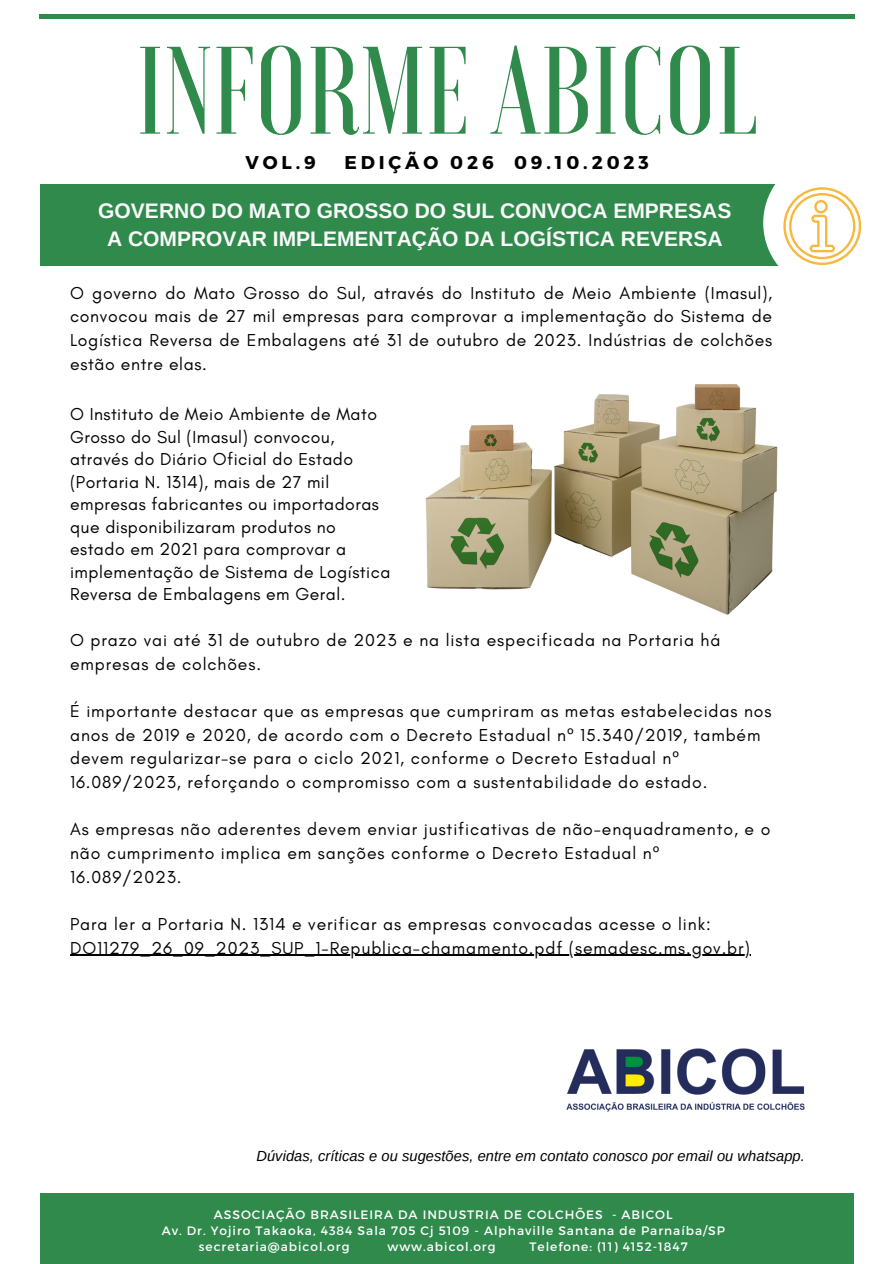
<style>
.page{position:relative;width:894px;height:1264px;background:#fff}
.page>*{position:absolute;margin:0;border:0;box-sizing:border-box;transform-origin:0 0}
.t1{font:500 124.05px "Voga";color:#308a4c}
.t2{font:700 21px/28.2px "Arimo";color:#f9fafa;text-align:center}
.t3{font:700 18.45px "Montserrat";letter-spacing:.21em;color:#000}
.t4{font:17.55px/23.7px "Glacial Indifference";letter-spacing:.05em;color:#000}
.t5{font:17.55px/22.5px "Glacial Indifference";letter-spacing:.025em;color:#000}
.t6{font:italic 14.7px "Arimo";letter-spacing:.005em;color:#000}
.t7{font:12.15px "Montserrat";letter-spacing:.08em;color:#fff}
.s1{font-family:"Noto Sans"}
</style>
<div class="page">
<div style="left:40px;top:184px;width:813px;height:81px;background:#308a4c"></div>
<hr style="left:39px;top:15px;width:815px;height:3px;background:#308a4c">
<svg style="left:763px;top:184px;width:99px;height:82px;background:#f3edd5"></svg>
<img style="left:380px;top:381px;width:474px;height:248px;border-radius:10px">
<hr style="left:70px;top:954px;width:680px;height:1px;background:#000">
<div style="left:40px;top:1193px;width:813px;height:70px;background:#308a4c"></div>
<img style="left:566px;top:1048px;width:238px;height:64px">
<p class="t1" style="left:136px;top:29px;width:622px">INFORME ABICOL</p>
<p class="t3" style="left:245px;top:150px;width:72px">VOL.9</p>
<p class="t3" style="left:344px;top:150px;width:306px">EDIÇÃO 026 09.10.2023</p>
<p class="t2" style="left:98px;top:196px;width:634px">GOVERNO DO MATO GROSSO DO SUL CONVOCA EMPRESAS<br>A COMPROVAR IMPLEMENTAÇÃO DA LOGÍSTICA REVERSA</p>
<p class="t4" style="left:70px;top:280px;width:703px;text-align:justify">O governo do Mato Grosso do Sul, através do Instituto de Meio Ambiente (Imasul), convocou mais de 27 mil empresas para comprovar a implementação do Sistema de Logística Reversa de Embalagens até 31 de outubro de 2023. Indústrias de colchões estão entre elas.</p>
<p class="t5" style="left:70px;top:403px;width:322px">O Instituto de Meio Ambiente de Mato Grosso do Sul (Imasul) convocou, através do Diário Oficial do Estado (Portaria N. 1314), mais de 27 mil empresas fabricantes ou importadoras que disponibilizaram produtos no estado em 2021 para comprovar a implementação de Sistema de Logística Reversa de Embalagens em Geral.</p>
<p class="t4" style="left:70px;top:628px;width:651px">O prazo vai até 31 de outubro de 2023 e na lista especificada na Portaria há empresas de colchões.</p>
<p class="t4" style="left:70px;top:699px;width:702px">É importante destacar que as empresas que cumpriram as metas estabelecidas nos anos de 2019 e 2020, de acordo com o Decreto Estadual n<span class="s1">º</span> 15.340/2019, também devem regularizar-se para o ciclo 2021, conforme o Decreto Estadual n<span class="s1">º </span>16.089/2023, reforçando o compromisso com a sustentabilidade do estado.</p>
<p class="t4" style="left:70px;top:817px;width:701px">As empresas não aderentes devem enviar justificativas de não-enquadramento, e o não cumprimento implica em sanções conforme o Decreto Estadual n<span class="s1">º<br></span>16.089/2023.</p>
<p class="t4" style="left:70px;top:911px;width:681px">Para ler a Portaria N. 1314 e verificar as empresas convocadas acesse o link:<br>DO11279_26_09_2023_SUP_1-Republica-chamamento.pdf (semadesc.ms.gov.br)</p>
<p class="t6" style="left:256px;top:1147px;width:550px">Dúvidas, críticas e ou sugestões, entre em contato conosco por email ou whatsapp.</p>
<p class="t7" style="left:214px;top:1206px;width:460px">ASSOCIAÇÃO BRASILEIRA DA INDUSTRIA DE COLCHÕES - ABICOL</p>
<p class="t7" style="left:162px;top:1222px;width:564px">Av. Dr. Yojiro Takaoka, 4384 Sala 705 Cj 5109 - Alphaville Santana de Parnaíba/SP</p>
<p class="t7" style="left:199px;top:1238px;width:152px">secretaria@abicol.org</p>
<p class="t7" style="left:387px;top:1238px;width:109px">www.abicol.org</p>
<p class="t7" style="left:529px;top:1238px;width:160px">Telefone: (11) 4152-1847</p>
</div>
